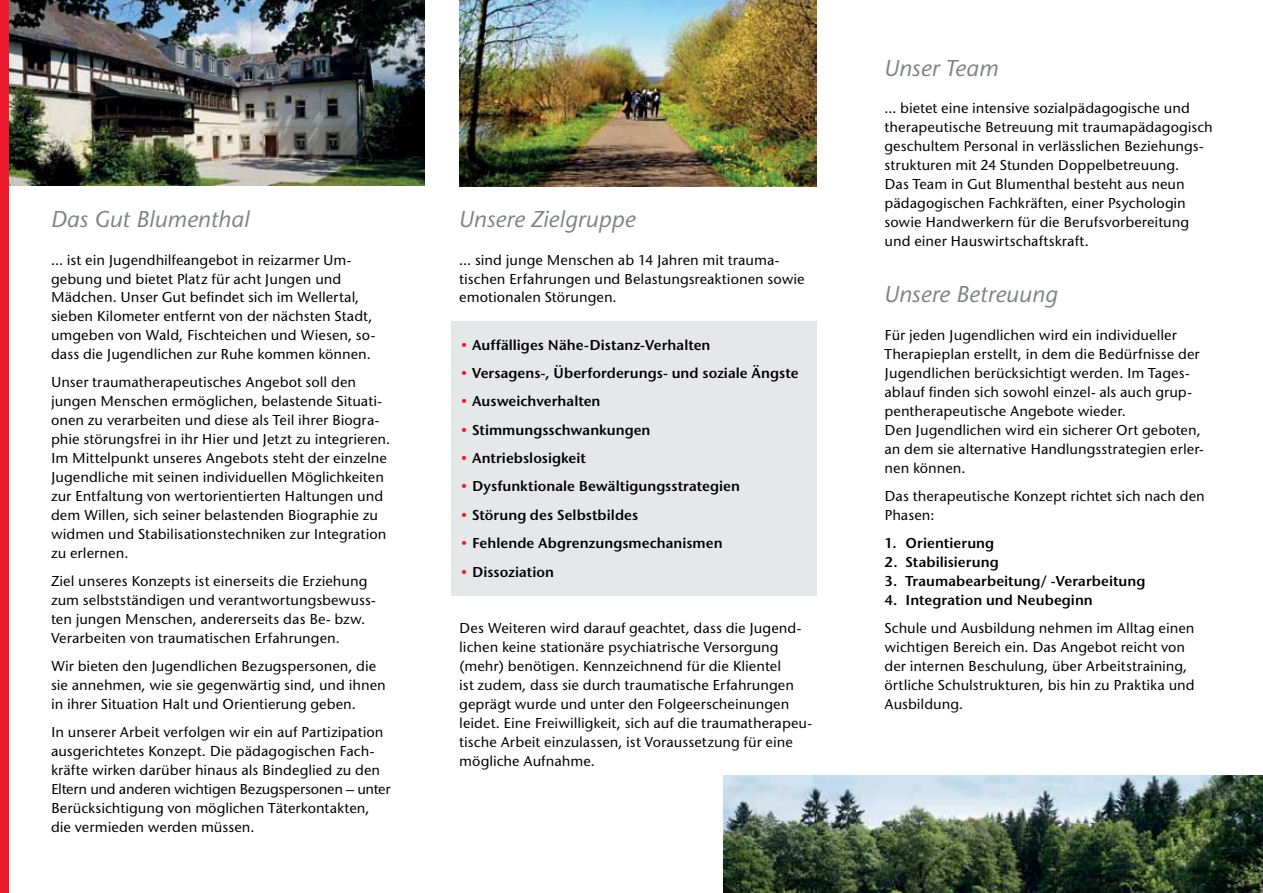
<style>
.page{position:relative;width:1263px;height:893px;background:#fff}
.page>*{position:absolute;margin:0;border:0;box-sizing:border-box;transform-origin:0 0}
.t1{font:italic 500 24px "Stone Sans Itc T";color:#808284}
.t2{font:500 15px/18.9px "Stone Sans Itc T";color:#000}
.t3{font:15px "Stone Sans Itc T Semi";letter-spacing:.005em;color:#000}
.s1{color:#ed1a2e}
</style>
<div class="page">
<div style="left:451px;top:321px;width:365px;height:274px;background:#e6e7e8"></div>
<img style="left:9px;top:0;width:415px;height:185px">
<div style="left:0;top:0;width:9px;height:893px;background:#ed1a2e"></div>
<img style="left:724px;top:776px;width:539px;height:117px">
<img style="left:459px;top:0;width:357px;height:186px">
<h1 class="t1" style="left:51px;top:205px;width:201px">Das Gut Blumenthal</h1>
<p class="t2" style="left:51px;top:250px;width:326px">… ist ein Jugendhilfeangebot in reizarmer Um&shy;gebung und bietet Platz für acht Jungen und Mädchen. Unser Gut befindet sich im Wellertal, sieben Kilometer entfernt von der nächsten Stadt, umgeben von Wald, Fischteichen und Wiesen, so&shy;dass die Jugendlichen zur Ruhe kommen können.</p>
<p class="t2" style="left:51px;top:373px;width:341px">Unser traumatherapeutisches Angebot soll den jungen Menschen ermöglichen, belastende Situati&shy;onen zu verarbeiten und diese als Teil ihrer Biogra&shy;phie störungsfrei in ihr Hier und Jetzt zu integrieren.<br>Im Mittelpunkt unseres Angebots steht der einzelne Jugendliche mit seinen individuellen Möglichkeiten zur Entfaltung von wertorientierten Haltungen und dem Willen, sich seiner belastenden Biographie zu widmen und Stabilisationstechniken zur Integration zu erlernen.</p>
<p class="t2" style="left:51px;top:571px;width:326px">Ziel unseres Konzepts ist einerseits die Erziehung zum selbstständigen und verantwortungsbewuss&shy;ten jungen Menschen, andererseits das Be- bzw.<br>Verarbeiten von traumatischen Erfahrungen.</p>
<p class="t2" style="left:51px;top:656px;width:336px">Wir bieten den Jugendlichen Bezugspersonen, die sie annehmen, wie sie gegenwärtig sind, und ihnen in ihrer Situation Halt und Orientierung geben.</p>
<p class="t2" style="left:51px;top:723px;width:341px">In unserer Arbeit verfolgen wir ein auf Partizipation ausgerichtetes Konzept. Die pädagogischen Fach&shy;kräfte wirken darüber hinaus als Bindeglied zu den Eltern und anderen wichtigen Bezugspersonen – unter Berücksichtigung von möglichen Täterkontakten, die vermieden werden müssen.</p>
<h1 class="t1" style="left:459px;top:205px;width:178px">Unsere Zielgruppe</h1>
<p class="t2" style="left:459px;top:250px;width:347px">… sind junge Menschen ab 14 Jahren mit trauma&shy;tischen Erfahrungen und Belastungsreaktionen sowie emotionalen Störungen.</p>
<p class="t3" style="left:459px;top:336px;width:253px"><span class="s1">•</span> Auffälliges Nähe-Distanz-Verhalten</p>
<p class="t3" style="left:459px;top:364px;width:341px"><span class="s1">•</span> Versagens-, Überforderungs- und soziale Ängste</p>
<p class="t3" style="left:459px;top:392px;width:143px"><span class="s1">•</span> Ausweichverhalten</p>
<p class="t3" style="left:459px;top:421px;width:193px"><span class="s1">•</span> Stimmungsschwankungen</p>
<p class="t3" style="left:459px;top:449px;width:128px"><span class="s1">•</span> Antriebslosigkeit</p>
<p class="t3" style="left:459px;top:477px;width:282px"><span class="s1">•</span> Dysfunktionale Bewältigungsstrategien</p>
<p class="t3" style="left:459px;top:506px;width:181px"><span class="s1">•</span> Störung des Selbstbildes</p>
<p class="t3" style="left:459px;top:534px;width:265px"><span class="s1">•</span> Fehlende Abgrenzungsmechanismen</p>
<p class="t3" style="left:459px;top:563px;width:96px"><span class="s1">•</span> Dissoziation</p>
<p class="t2" style="left:459px;top:619px;width:354px">Des Weiteren wird darauf geachtet, dass die Jugend&shy;lichen keine stationäre psychiatrische Versorgung (mehr) benötigen. Kennzeichnend für die Klientel<br>ist zudem, dass sie durch traumatische Erfahrungen geprägt wurde und unter den Folgeerscheinungen leidet. Eine Freiwilligkeit, sich auf die traumatherapeu&shy;tische Arbeit einzulassen, ist Voraussetzung für eine mögliche Aufnahme.</p>
<h1 class="t1" style="left:884px;top:54px;width:116px">Unser Team</h1>
<p class="t2" style="left:884px;top:99px;width:330px">... bietet eine intensive sozialpädagogische und therapeutische Betreuung mit traumapädagogisch geschultem Personal in verlässlichen Beziehungs&shy;strukturen mit 24 Stunden Doppelbetreuung.<br>Das Team in Gut Blumenthal besteht aus neun pädagogischen Fachkräften, einer Psychologin sowie Handwerkern für die Berufsvorbereitung und einer Hauswirtschaftskraft.</p>
<h1 class="t1" style="left:884px;top:281px;width:175px">Unsere Betreuung</h1>
<p class="t2" style="left:884px;top:326px;width:321px">Für jeden Jugendlichen wird ein individueller Therapieplan erstellt, in dem die Bedürfnisse der Jugendlichen berücksichtigt werden. Im Tages&shy;ablauf finden sich sowohl einzel- als auch grup&shy;pentherapeutische Angebote wieder.<br>Den Jugendlichen wird ein sicherer Ort geboten, an dem sie alternative Handlungsstrategien erler&shy;nen können.</p>
<p class="t2" style="left:884px;top:486px;width:322px">Das therapeutische Konzept richtet sich nach den<br>Phasen:</p>
<p class="t3" style="left:884px;top:534px;width:111px">1. Orientierung</p>
<p class="t3" style="left:884px;top:553px;width:116px">2. Stabilisierung</p>
<p class="t3" style="left:884px;top:572px;width:262px">3. Traumabearbeitung/ -Verarbeitung</p>
<p class="t3" style="left:884px;top:591px;width:210px">4. Integration und Neubeginn</p>
<p class="t2" style="left:884px;top:619px;width:312px">Schule und Ausbildung nehmen im Alltag einen wichtigen Bereich ein. Das Angebot reicht von der internen Beschulung, über Arbeitstraining, örtliche Schulstrukturen, bis hin zu Praktika und Ausbildung.</p>
</div>
